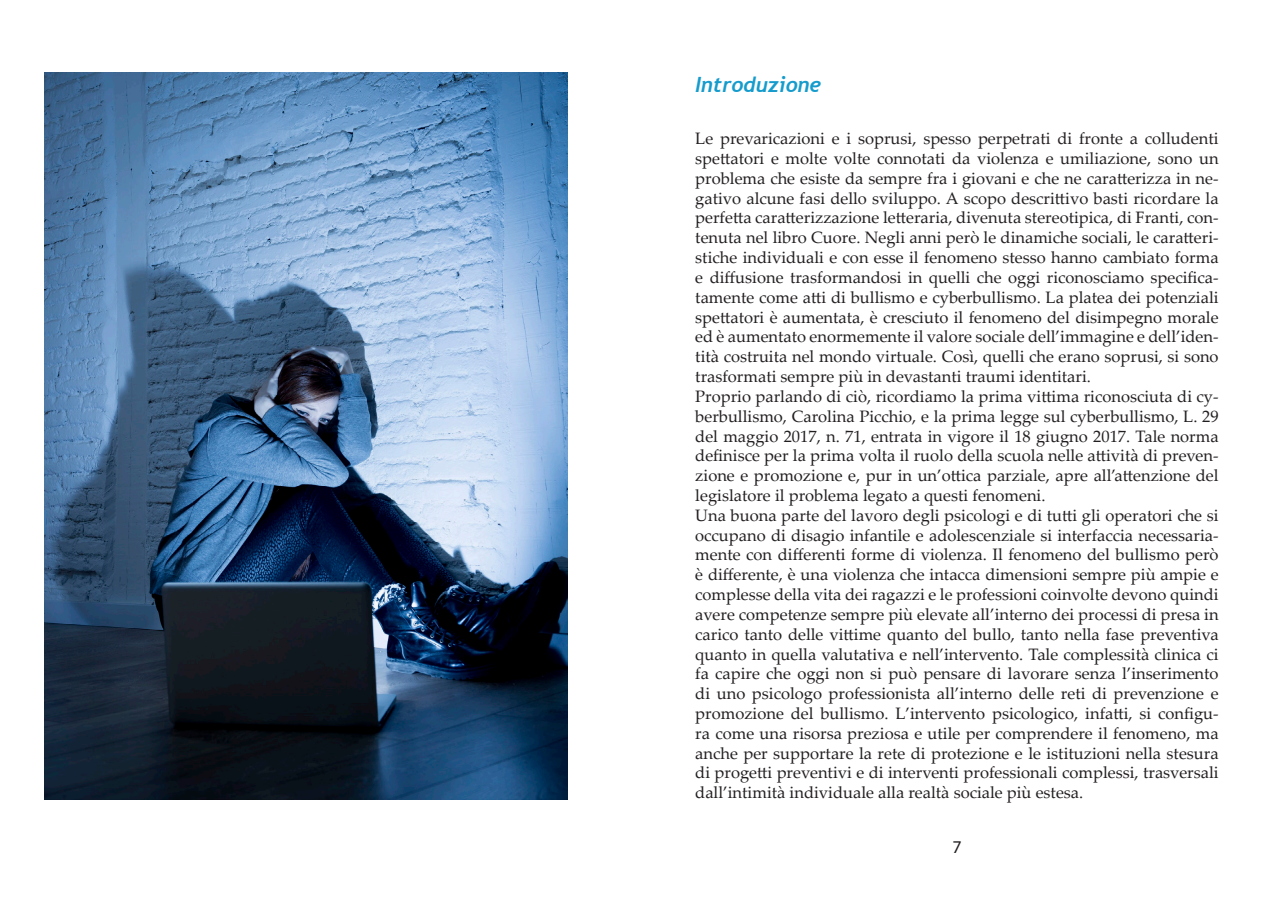
<style>
.page{position:relative;width:1263px;height:899px;background:#fff}
.page>*{position:absolute;margin:0;border:0;box-sizing:border-box;transform-origin:0 0}
.t1{font:italic 700 21px "Trebuchet";color:#169ccc}
.t2{font:18px "Myriad Pro";color:#231f20}
.t3{font:16.5px/19.8px "Palatino Linotype";color:#231f20;text-align:justify}
</style>
<div class="page">
<img style="left:44px;top:72px;width:523px;height:727px">
<p class="t1" style="left:695px;top:71px;width:127px">Introduzione</p>
<p class="t3" style="left:695px;top:128px;width:525px">Le prevaricazioni e i soprusi, spesso perpetrati di fronte a colludenti spettatori e molte volte connotati da violenza e umiliazione, sono un problema che esiste da sempre fra i giovani e che ne caratterizza in ne&shy;gativo alcune fasi dello sviluppo. A scopo descrittivo basti ricordare la perfetta caratterizzazione letteraria, divenuta stereotipica, di Franti, con&shy;tenuta nel libro Cuore. Negli anni però le dinamiche sociali, le caratteri&shy;stiche individuali e con esse il fenomeno stesso hanno cambiato forma e diffusione trasformandosi in quelli che oggi riconosciamo specifica&shy;tamente come atti di bullismo e cyberbullismo. La platea dei potenziali spettatori è aumentata, è cresciuto il fenomeno del disimpegno morale ed è aumentato enormemente il valore sociale dell’immagine e dell’iden&shy;tità costruita nel mondo virtuale. Così, quelli che erano soprusi, si sono trasformati sempre più in devastanti traumi identitari.</p>
<p class="t3" style="left:695px;top:385px;width:524px">Proprio parlando di ciò, ricordiamo la prima vittima riconosciuta di cy&shy;berbullismo, Carolina Picchio, e la prima legge sul cyberbullismo, L. 29 del maggio 2017, n. 71, entrata in vigore il 18 giugno 2017. Tale norma definisce per la prima volta il ruolo della scuola nelle attività di preven&shy;zione e promozione e, pur in un’ottica parziale, apre all’attenzione del legislatore il problema legato a questi fenomeni.</p>
<p class="t3" style="left:695px;top:504px;width:525px">Una buona parte del lavoro degli psicologi e di tutti gli operatori che si occupano di disagio infantile e adolescenziale si interfaccia necessaria&shy;mente con differenti forme di violenza. Il fenomeno del bullismo però è differente, è una violenza che intacca dimensioni sempre più ampie e complesse della vita dei ragazzi e le professioni coinvolte devono quindi avere competenze sempre più elevate all’interno dei processi di presa in carico tanto delle vittime quanto del bullo, tanto nella fase preventiva quanto in quella valutativa e nell’intervento. Tale complessità clinica ci fa capire che oggi non si può pensare di lavorare senza l’inserimento di uno psicologo professionista all’interno delle reti di prevenzione e promozione del bullismo. L’intervento psicologico, infatti, si configu&shy;ra come una risorsa preziosa e utile per comprendere il fenomeno, ma anche per supportare la rete di protezione e le istituzioni nella stesura di progetti preventivi e di interventi professionali complessi, trasversali dall’intimità individuale alla realtà sociale più estesa.</p>
<p class="t2" style="left:952px;top:835px;width:11px">7</p>
</div>
